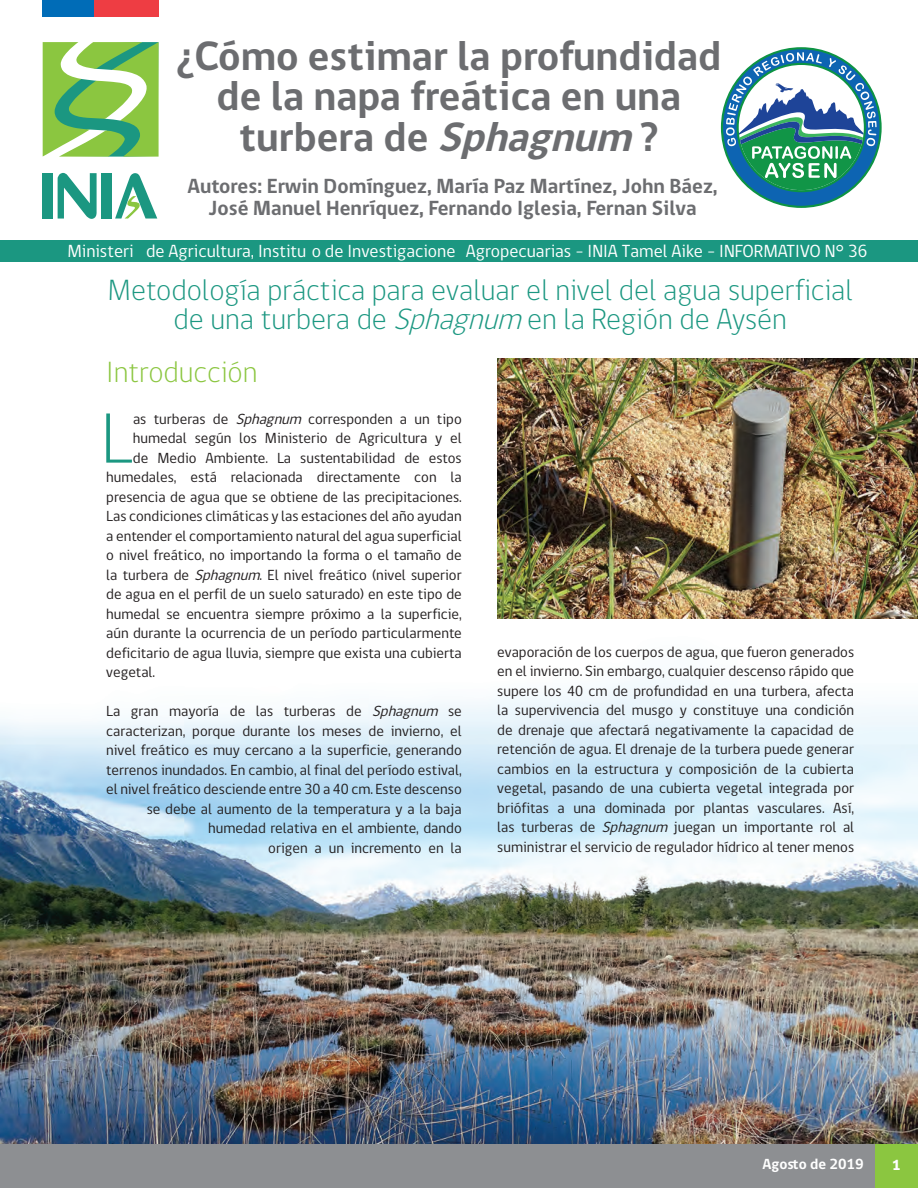
<style>
.page{position:relative;width:918px;height:1188px;background:#fff}
.page>*{position:absolute;margin:0;border:0;box-sizing:border-box;transform-origin:0 0}
.t1{font:300 72.75px "gob CL";color:#1b9781}
.t2{font:700 42px/40.5px "gob CL";color:#6c6d70;text-align:center}
.t3{font:300 30px/28.5px "gob CL";color:#1b9781;text-align:center}
.t4{font:300 30px "gob CL";color:#8bc640}
.t5{font:700 21px/22.5px "gob CL";color:#6c6d70;text-align:center}
.t6{font:18px "gob CL";color:#fff}
.t7{font:15px/19.5px "gob CL";color:#231f20;text-align:right}
.t8{font:700 15px "gob CL";color:#fff}
.t9{font:800 15px "gob CL";color:#fff}
.s1{font-style:italic}
</style>
<div class="page">
<img style="left:0;top:618px;width:918px;height:526px">
<img style="left:497px;top:359px;width:421px;height:259px">
<div style="left:0;top:240px;width:918px;height:21px;background:#1b9781"></div>
<div style="left:874px;top:1144px;width:44px;height:44px;background:#8bc640"></div>
<div style="left:0;top:1144px;width:874px;height:44px;background:#8d8f92"></div>
<svg style="left:58px;top:173px;width:39px;height:46px"></svg>
<div style="left:43px;top:173px;width:10px;height:46px;background:#1b9781"></div>
<div style="left:101px;top:173px;width:11px;height:46px;background:#1b9781"></div>
<svg style="left:115px;top:173px;width:42px;height:46px"></svg>
<svg style="left:43px;top:42px;width:116px;height:115px"></svg>
<div style="left:43px;top:0;width:51px;height:16px;background:#006cb7"></div>
<div style="left:94px;top:0;width:65px;height:16px;background:#ee3d43"></div>
<svg style="left:721px;top:47px;width:161px;height:161px"></svg>
<h2 class="t2" style="left:176px;top:37px;width:547px">¿Cómo estimar la profundidad de la napa freática en una<br>t u r b e ra d e <span class="s1">Sphagnum</span> ?</h2>
<h3 class="t5" style="left:188px;top:175px;width:532px">Autores: Erwin Domínguez, María Paz Martínez, John Báez,<br>José Manuel Henríquez, Fernando Iglesia, Fernan Silva</h3>
<p class="t6" style="left:67px;top:238px;width:802px">Ministeri de Agricultura, Institu o de Investigacione Agropecuarias - INIA Tamel Aike - INFORMATIVO N° 36</p>
<h3 class="t3" style="left:108px;top:277px;width:747px">Metodología práctica para evaluar el nivel del agua superficial de una turbera de <span class="s1">Sphagnum</span> en la Región de Aysén</h3>
<h3 class="t4" style="left:106px;top:351px;width:153px">Introducción</h3>
<h1 class="t1" style="left:100px;top:389px;width:34px">L</h1>
<p class="t7" style="left:133px;top:409px;width:330px">as turberas de <span class="s1">Sphagnum</span> corresponden a un tipo</p>
<p class="t7" style="left:133px;top:429px;width:330px">humedal según los Ministerio de Agricultura y el</p>
<p class="t7" style="left:133px;top:448px;width:330px">de Medio Ambiente. La sustentabilidad de estos</p>
<p class="t7" style="left:106px;top:468px;width:357px">humedales, está relacionada directamente con la</p>
<p class="t7" style="left:106px;top:487px;width:357px">presencia de agua que se obtiene de las precipitaciones.</p>
<p class="t7" style="left:106px;top:507px;width:357px">Las condiciones climáticas y las estaciones del año ayudan</p>
<p class="t7" style="left:106px;top:526px;width:357px">a entender el comportamiento natural del agua superficial</p>
<p class="t7" style="left:106px;top:546px;width:357px">o nivel freático, no importando la forma o el tamaño de</p>
<p class="t7" style="left:106px;top:565px;width:357px">la turbera de <span class="s1">Sphagnum</span>. El nivel freático (nivel superior</p>
<p class="t7" style="left:106px;top:585px;width:357px">de agua en el perfil de un suelo saturado) en este tipo de</p>
<p class="t7" style="left:106px;top:604px;width:357px">humedal se encuentra siempre próximo a la superficie,</p>
<p class="t7" style="left:106px;top:624px;width:357px">aún durante la ocurrencia de un período particularmente</p>
<p class="t7" style="left:106px;top:643px;width:357px">deficitario de agua lluvia, siempre que exista una cubierta</p>
<p class="t7" style="left:106px;top:663px;width:50px">vegetal.</p>
<p class="t7" style="left:106px;top:702px;width:357px">La gran mayoría de las turberas de <span class="s1">Sphagnum</span> se caracterizan, porque durante los meses de invierno, el nivel freático es muy cercano a la superficie, generando terrenos inundados. En cambio, al final del período estival, el nivel freático desciende entre 30 a 40 cm. Este descenso se debe al aumento de la temperatura y a la baja humedad relativa en el ambiente, dando<br>origen a un incremento en la</p>
<p class="t7" style="left:497px;top:642px;width:358px;text-align:justify">evaporación de los cuerpos de agua, que fueron generados en el invierno. Sin embargo, cualquier descenso rápido que supere los 40 cm de profundidad en una turbera, afecta la supervivencia del musgo y constituye una condición de drenaje que afectará negativamente la capacidad de retención de agua. El drenaje de la turbera puede generar cambios en la estructura y composición de la cubierta vegetal, pasando de una cubierta vegetal integrada por briófitas a una dominada por plantas vasculares. Así, las turberas de <span class="s1">Sphagnum</span> juegan un importante rol al suministrar el servicio de regulador hídrico al tener menos</p>
<p class="t8" style="left:763px;top:1154px;width:103px">Agosto de 2019</p>
<p class="t9" style="left:892px;top:1154px;width:10px">1</p>
</div>
